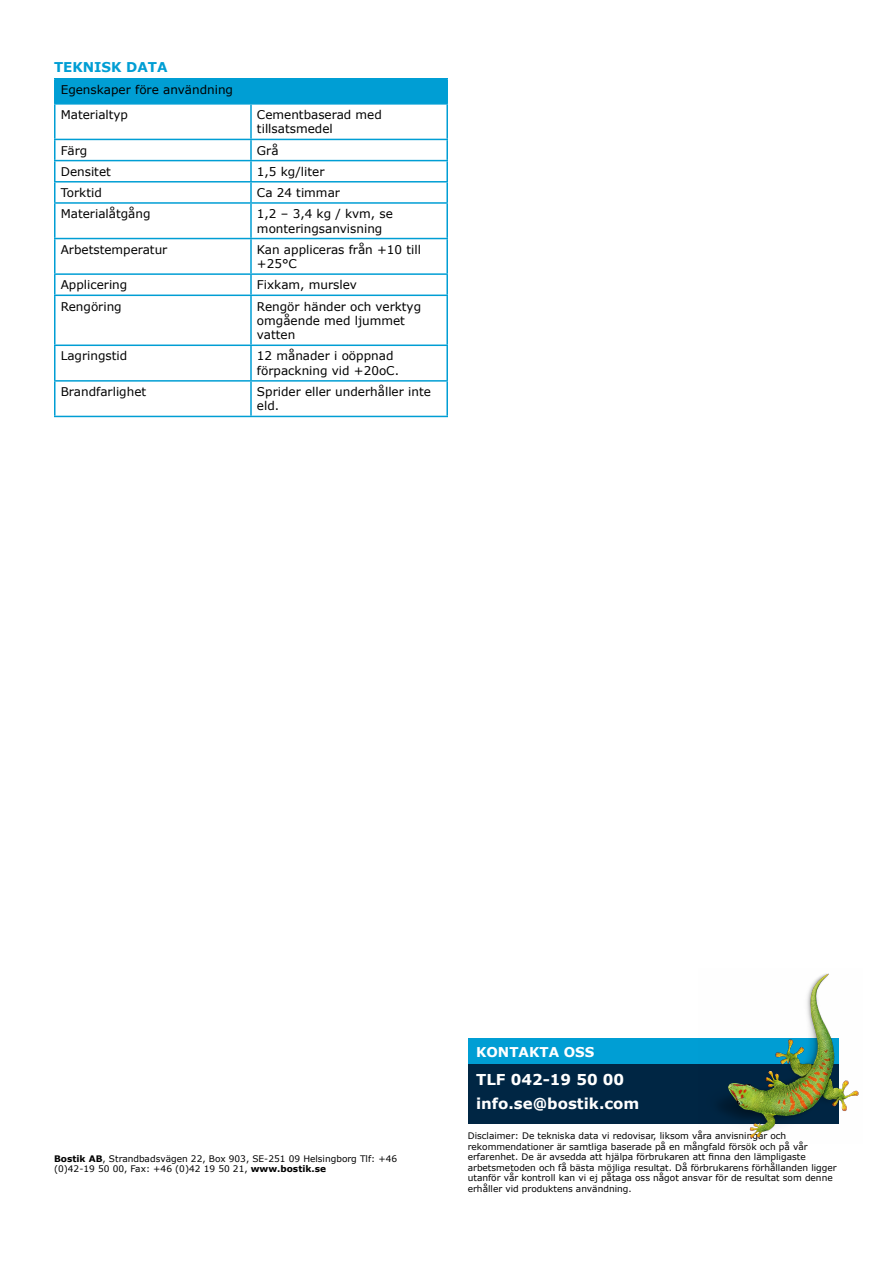
<style>
.page{position:relative;width:893px;height:1263px;background:#fff}
.page>*{position:absolute;margin:0;border:0;box-sizing:border-box;transform-origin:0 0}
.t1{font:700 15px/24px "Verdana";color:#fff}
.t2{font:700 13.5px "Verdana";color:#009ed4}
.t3{font:700 13.5px "Verdana";color:#fff}
.t4{font:12px/14.4px "Verdana";color:#000}
.t5{font:9px/10.5px "Verdana";color:#000}
.s1{font-weight:700}
</style>
<div class="page">
<div style="left:56px;top:80px;width:390px;height:23px;background:#009ed4"></div>
<hr style="left:54px;top:416px;width:197px;height:1px;background:#009ed4">
<hr style="left:251px;top:416px;width:197px;height:1px;background:#009ed4">
<hr style="left:54px;top:79px;width:2px;height:24px;background:#009ed4">
<hr style="left:54px;top:105px;width:2px;height:34px;background:#009ed4">
<hr style="left:54px;top:140px;width:2px;height:20px;background:#009ed4">
<hr style="left:54px;top:161px;width:2px;height:20px;background:#009ed4">
<svg style="left:54px;top:183px;width:2px;height:19px"></svg>
<hr style="left:54px;top:204px;width:2px;height:34px;background:#009ed4">
<hr style="left:54px;top:239px;width:2px;height:34px;background:#009ed4">
<hr style="left:54px;top:275px;width:2px;height:20px;background:#009ed4">
<hr style="left:54px;top:296px;width:2px;height:48px;background:#009ed4">
<hr style="left:54px;top:346px;width:2px;height:34px;background:#009ed4">
<hr style="left:54px;top:382px;width:2px;height:34px;background:#009ed4">
<hr style="left:54px;top:78px;width:197px;height:2px;background:#009ed4">
<hr style="left:251px;top:78px;width:197px;height:2px;background:#009ed4">
<hr style="left:54px;top:103px;width:197px;height:2px;background:#009ed4">
<hr style="left:251px;top:103px;width:197px;height:2px;background:#009ed4">
<hr style="left:54px;top:139px;width:197px;height:1px;background:#009ed4">
<hr style="left:251px;top:139px;width:197px;height:1px;background:#009ed4">
<hr style="left:54px;top:160px;width:197px;height:1px;background:#009ed4">
<hr style="left:251px;top:160px;width:197px;height:1px;background:#009ed4">
<hr style="left:54px;top:181px;width:197px;height:2px;background:#009ed4">
<hr style="left:251px;top:181px;width:197px;height:2px;background:#009ed4">
<hr style="left:54px;top:202px;width:197px;height:2px;background:#009ed4">
<hr style="left:251px;top:202px;width:197px;height:2px;background:#009ed4">
<hr style="left:54px;top:238px;width:197px;height:1px;background:#009ed4">
<hr style="left:251px;top:238px;width:197px;height:1px;background:#009ed4">
<hr style="left:54px;top:273px;width:197px;height:2px;background:#009ed4">
<hr style="left:251px;top:273px;width:197px;height:2px;background:#009ed4">
<hr style="left:54px;top:295px;width:197px;height:1px;background:#009ed4">
<hr style="left:251px;top:295px;width:197px;height:1px;background:#009ed4">
<hr style="left:54px;top:344px;width:197px;height:2px;background:#009ed4">
<hr style="left:251px;top:344px;width:197px;height:2px;background:#009ed4">
<hr style="left:54px;top:380px;width:197px;height:2px;background:#009ed4">
<hr style="left:251px;top:380px;width:197px;height:2px;background:#009ed4">
<hr style="left:250px;top:79px;width:2px;height:24px;background:#009ed4">
<hr style="left:446px;top:79px;width:2px;height:24px;background:#009ed4">
<hr style="left:250px;top:105px;width:2px;height:34px;background:#009ed4">
<hr style="left:446px;top:105px;width:2px;height:34px;background:#009ed4">
<hr style="left:250px;top:140px;width:2px;height:20px;background:#009ed4">
<hr style="left:446px;top:140px;width:2px;height:20px;background:#009ed4">
<hr style="left:250px;top:161px;width:2px;height:20px;background:#009ed4">
<hr style="left:446px;top:161px;width:2px;height:20px;background:#009ed4">
<svg style="left:250px;top:183px;width:2px;height:19px"></svg>
<svg style="left:446px;top:183px;width:2px;height:19px"></svg>
<hr style="left:250px;top:204px;width:2px;height:34px;background:#009ed4">
<hr style="left:446px;top:204px;width:2px;height:34px;background:#009ed4">
<hr style="left:250px;top:239px;width:2px;height:34px;background:#009ed4">
<hr style="left:446px;top:239px;width:2px;height:34px;background:#009ed4">
<hr style="left:250px;top:275px;width:2px;height:20px;background:#009ed4">
<hr style="left:446px;top:275px;width:2px;height:20px;background:#009ed4">
<hr style="left:250px;top:296px;width:2px;height:48px;background:#009ed4">
<hr style="left:446px;top:296px;width:2px;height:48px;background:#009ed4">
<hr style="left:250px;top:346px;width:2px;height:34px;background:#009ed4">
<hr style="left:446px;top:346px;width:2px;height:34px;background:#009ed4">
<hr style="left:250px;top:382px;width:2px;height:34px;background:#009ed4">
<hr style="left:446px;top:382px;width:2px;height:34px;background:#009ed4">
<div style="left:469px;top:1063px;width:370px;height:61px;background:#002644"></div>
<div style="left:469px;top:1038px;width:370px;height:26px;background:#009ed4"></div>
<img style="left:719px;top:973px;width:140px;height:165px">
<h2 class="t2" style="left:54px;top:58px;width:115px">TEKNISK DATA</h2>
<h3 class="t4" style="left:61px;top:77px;width:174px;line-height:25px">Egenskaper före användning<br>Materialtyp</h3>
<h3 class="t4" style="left:257px;top:107px;width:126px">Cementbaserad med tillsatsmedel</h3>
<h3 class="t4" style="left:61px;top:143px;width:28px">Färg</h3>
<h3 class="t4" style="left:257px;top:143px;width:23px">Grå</h3>
<h3 class="t4" style="left:61px;top:164px;width:52px">Densitet</h3>
<h3 class="t4" style="left:257px;top:164px;width:69px">1,5 kg/liter</h3>
<h3 class="t4" style="left:61px;top:185px;width:43px">Torktid</h3>
<h3 class="t4" style="left:257px;top:185px;width:85px">Ca 24 timmar</h3>
<h3 class="t4" style="left:61px;top:206px;width:91px">Materialåtgång</h3>
<h3 class="t4" style="left:257px;top:206px;width:137px">1,2 – 3,4 kg / kvm, se monteringsanvisning</h3>
<h3 class="t4" style="left:61px;top:242px;width:108px">Arbetstemperatur</h3>
<h3 class="t4" style="left:257px;top:242px;width:166px">Kan appliceras från +10 till +25°C</h3>
<h3 class="t4" style="left:61px;top:278px;width:68px">Applicering</h3>
<h3 class="t4" style="left:257px;top:278px;width:102px">Fixkam, murslev</h3>
<h3 class="t4" style="left:61px;top:299px;width:63px">Rengöring</h3>
<h3 class="t4" style="left:257px;top:299px;width:166px">Rengör händer och verktyg omgående med ljummet vatten</h3>
<h3 class="t4" style="left:61px;top:349px;width:68px">Lagringstid</h3>
<h3 class="t4" style="left:257px;top:349px;width:144px">12 månader i oöppnad förpackning vid +20oC.</h3>
<h3 class="t4" style="left:61px;top:384px;width:87px">Brandfarlighet</h3>
<h3 class="t4" style="left:257px;top:384px;width:175px">Sprider eller underhåller inte eld.</h3>
<p class="t5" style="left:54px;top:1153px;width:345px"><span class="s1">Bostik AB</span>, Strandbadsvägen 22, Box 903, SE-251 09 Helsingborg Tlf: +46 (0)42-19 50 00, Fax: +46 (0)42 19 50 21, <span class="s1">www.bostik.se</span></p>
<h2 class="t3" style="left:476px;top:1042px;width:120px">KONTAKTA OSS</h2>
<h1 class="t1" style="left:476px;top:1067px;width:165px">TLF 042-19 50 00 info.se@bostik.com</h1>
<p class="t5" style="left:468px;top:1130px;width:370px">Disclaimer: De tekniska data vi redovisar, liksom våra anvisningar och rekommendationer är samtliga baserade på en mångfald försök och på vår erfarenhet. De är avsedda att hjälpa förbrukaren att finna den lämpligaste arbetsmetoden och få bästa möjliga resultat. Då förbrukarens förhållanden ligger utanför vår kontroll kan vi ej påtaga oss något ansvar för de resultat som denne erhåller vid produktens användning.</p>
</div>
